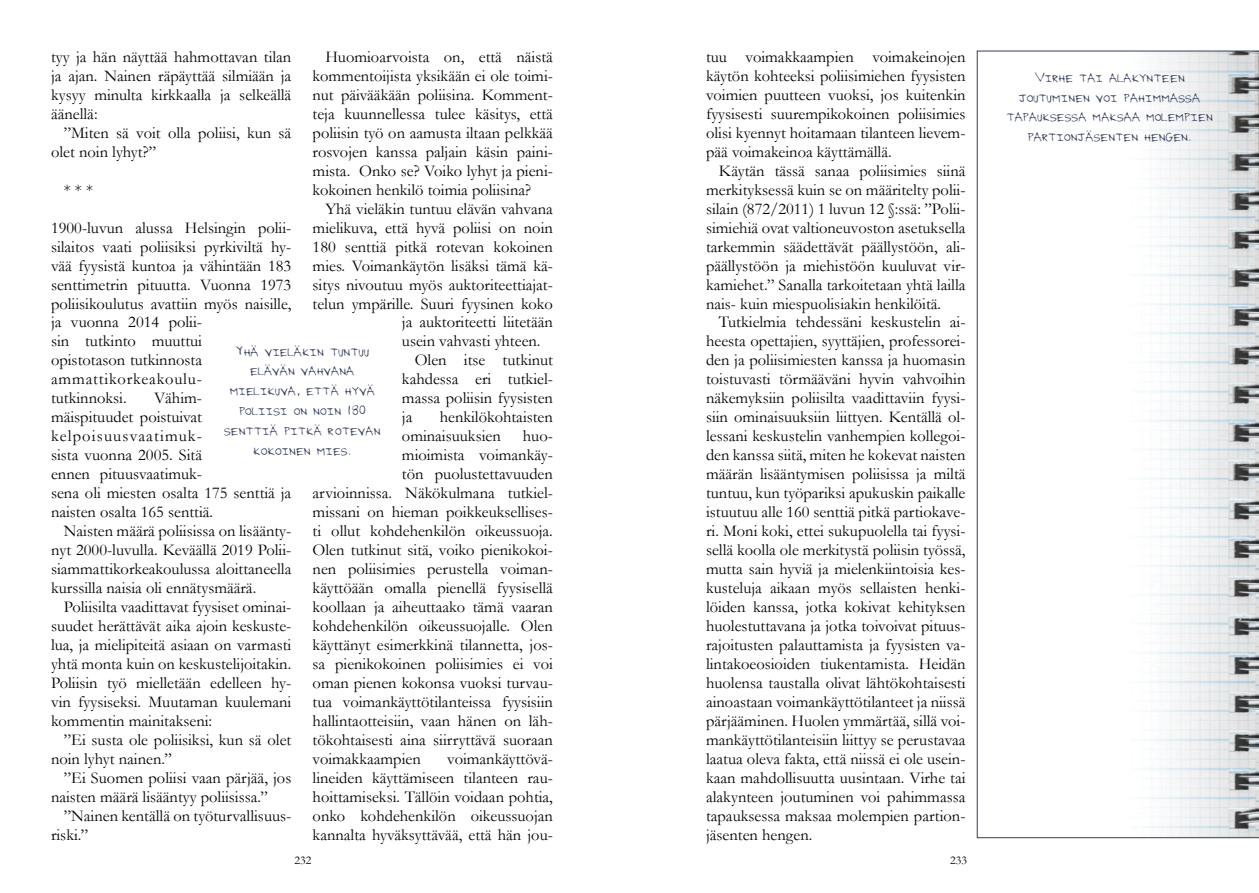
<style>
.page{position:relative;width:1259px;height:893px;background:#fff}
.page>*{position:absolute;margin:0;border:0;box-sizing:border-box;transform-origin:0 0}
.t1{font:16.5px/19px "Garamond";color:#000;text-align:justify}
.t2{font:16.5px/19.8px "Grants Hand";color:#353e5d;text-align:center;scale:1.04 1}
.t3{font:12px "Garamond";color:#000}
</style>
<div class="page">
<svg style="left:977px;top:51px;width:282px;height:787px"></svg>
<p class="t1" style="left:51px;top:47px;width:242px">tyy ja hän näyttää hahmottavan tilan ja ajan. Nainen räpäyttää silmiään ja kysyy minulta kirkkaalla ja selkeällä äänellä:</p>
<p class="t1" style="left:51px;top:123px;width:242px;text-indent:13px">”Miten sä voit olla poliisi, kun sä olet noin lyhyt?”</p>
<p class="t1" style="left:64px;top:180px;width:31px">* * *</p>
<p class="t1" style="left:51px;top:218px;width:242px;text-align:left">1900-luvun alussa Helsingin polii&shy;silaitos vaati poliisiksi pyrkiviltä hy&shy;vää fyysistä kuntoa ja vähintään 183 senttimetrin pituutta. Vuonna 1973 poliisikoulutus avattiin myös naisille, ja vuonna 2014 polii-<br>sin tutkinto muuttui<br>opistotason tutkinnosta ammattikorkeakoulu-<br>tutkinnoksi.</p>
<p class="t1" style="left:313px;top:47px;width:242px;text-indent:13px">Huomioarvoista on, että näistä kommentoijista yksikään ei ole toimi&shy;nut päivääkään poliisina. Komment&shy;teja kuunnellessa tulee käsitys, että poliisin työ on aamusta iltaan pelkkää rosvojen kanssa paljain käsin paini&shy;mista. Onko se? Voiko lyhyt ja pieni&shy;kokoinen henkilö toimia poliisina?</p>
<p class="t1" style="left:325px;top:198px;width:229px">Yhä vieläkin tuntuu elävän vahvana</p>
<p class="t1" style="left:313px;top:217px;width:242px">mielikuva, että hyvä poliisi on noin</p>
<p class="t1" style="left:313px;top:236px;width:242px">180 senttiä pitkä rotevan kokoinen</p>
<p class="t1" style="left:313px;top:255px;width:242px">mies. Voimankäytön lisäksi tämä kä-</p>
<p class="t1" style="left:313px;top:274px;width:242px">sitys nivoutuu myös auktoriteettiajat-</p>
<p class="t1" style="left:313px;top:293px;width:242px">telun ympärille. Suuri fyysinen koko</p>
<p class="t1" style="left:402px;top:312px;width:152px">ja auktoriteetti liitetään</p>
<p class="t1" style="left:402px;top:331px;width:140px">usein vahvasti yhteen.</p>
<p class="t1" style="left:415px;top:350px;width:140px">Olen itse tutkinut</p>
<p class="t1" style="left:402px;top:369px;width:152px">kahdessa eri tutkiel-</p>
<p class="t1" style="left:402px;top:388px;width:152px">massa poliisin fyysisten</p>
<p class="t1" style="left:402px;top:407px;width:12px">ja</p>
<p class="t2" style="left:224px;top:340px;width:152px">Yhä vieläkin tuntuu elävän vahvana mielikuva, että hyvä poliisi on noin 180 senttiä pitkä rotevan kokoinen mies.</p>
<p class="t1" style="left:51px;top:388px;width:242px;text-align:left;text-indent:103px">Vähim-<br>mäispituudet poistuivat kelpoisuusvaatimuk-<br>sista vuonna 2005. Sitä<br>ennen pituusvaatimuk-<br>sena oli miesten osalta 175 senttiä ja naisten osalta 165 senttiä.</p>
<p class="t1" style="left:51px;top:521px;width:242px;text-indent:13px">Naisten määrä poliisissa on lisäänty&shy;nyt 2000-luvulla. Keväällä 2019 Polii&shy;siammattikorkeakoulussa aloittaneella kurssilla naisia oli ennätysmäärä.</p>
<p class="t1" style="left:51px;top:597px;width:242px;text-indent:13px">Poliisilta vaadittavat fyysiset ominai&shy;suudet herättävät aika ajoin keskuste&shy;lua, ja mielipiteitä asiaan on varmasti yhtä monta kuin on keskustelijoitakin.<br>Poliisin työ mielletään edelleen hy&shy;vin fyysiseksi. Muutaman kuulemani kommentin mainitakseni:</p>
<p class="t1" style="left:51px;top:730px;width:242px;text-indent:13px">”Ei susta ole poliisiksi, kun sä olet noin lyhyt nainen.”</p>
<p class="t1" style="left:51px;top:768px;width:242px;text-indent:13px">”Ei Suomen poliisi vaan pärjää, jos naisten määrä lisääntyy poliisissa.”</p>
<p class="t1" style="left:51px;top:806px;width:242px;text-indent:13px">”Nainen kentällä on työturvallisuus&shy;riski.”</p>
<p class="t1" style="left:402px;top:407px;width:152px;text-indent:38px">henkilökohtaisten ominaisuuksien</p>
<p class="t1" style="left:523px;top:426px;width:32px">huo-</p>
<p class="t1" style="left:402px;top:445px;width:152px">mioimista voimankäy-</p>
<p class="t1" style="left:402px;top:464px;width:152px">tön puolustettavuuden</p>
<p class="t1" style="left:313px;top:483px;width:242px">arvioinnissa. Näkökulmana tutkiel-</p>
<p class="t1" style="left:313px;top:502px;width:242px">missani on hieman poikkeuksellises-</p>
<p class="t1" style="left:313px;top:521px;width:242px">ti ollut kohdehenkilön oikeussuoja.</p>
<p class="t1" style="left:313px;top:540px;width:242px">Olen tutkinut sitä, voiko pienikokoi-</p>
<p class="t1" style="left:313px;top:559px;width:242px">nen poliisimies perustella voiman-</p>
<p class="t1" style="left:313px;top:578px;width:242px">käyttöään omalla pienellä fyysisellä</p>
<p class="t1" style="left:313px;top:597px;width:242px">koollaan ja aiheuttaako tämä vaaran</p>
<p class="t1" style="left:313px;top:616px;width:242px">kohdehenkilön oikeussuojalle. Olen</p>
<p class="t1" style="left:313px;top:635px;width:242px">käyttänyt esimerkkinä tilannetta, jos-</p>
<p class="t1" style="left:313px;top:654px;width:242px">sa pienikokoinen poliisimies ei voi</p>
<p class="t1" style="left:313px;top:673px;width:242px">oman pienen kokonsa vuoksi turvau-</p>
<p class="t1" style="left:313px;top:692px;width:242px">tua voimankäyttötilanteissa fyysisiin</p>
<p class="t1" style="left:313px;top:711px;width:242px">hallintaotteisiin, vaan hänen on läh-</p>
<p class="t1" style="left:313px;top:730px;width:242px">tökohtaisesti aina siirryttävä suoraan</p>
<p class="t1" style="left:313px;top:749px;width:110px">voimakkaampien</p>
<p class="t1" style="left:313px;top:749px;width:242px;text-indent:135px">voimankäyttövä&shy;lineiden käyttämiseen tilanteen rau&shy;hoittamiseksi. Tällöin voidaan pohtia, onko kohdehenkilön oikeussuojan kannalta hyväksyttävää, että hän jou-</p>
<p class="t1" style="left:706px;top:47px;width:261px">tuu voimakkaampien voimakeinojen käytön kohteeksi poliisimiehen fyysisten voimien puutteen vuoksi, jos kuitenkin fyysisesti suurempikokoinen poliisimies olisi kyennyt hoitamaan tilanteen lievem&shy;pää voimakeinoa käyttämällä.</p>
<p class="t1" style="left:706px;top:161px;width:261px;text-indent:13px">Käytän tässä sanaa poliisimies siinä merkityksessä kuin se on määritelty polii&shy;silain (872/2011) 1 luvun 12 §:ssä: ”Polii&shy;simiehiä ovat valtioneuvoston asetuksella tarkemmin säädettävät päällystöön, ali&shy;päällystöön ja miehistöön kuuluvat vir&shy;kamiehet.” Sanalla tarkoitetaan yhtä lailla nais- kuin miespuolisiakin henkilöitä.</p>
<p class="t1" style="left:706px;top:312px;width:261px;text-indent:13px">Tutkielmia tehdessäni keskustelin ai&shy;heesta opettajien, syyttäjien, professorei&shy;den ja poliisimiesten kanssa ja huomasin toistuvasti törmääväni hyvin vahvoihin näkemyksiin poliisilta vaadittaviin fyysi&shy;siin ominaisuuksiin liittyen. Kentällä ol&shy;lessani keskustelin vanhempien kollegoi&shy;den kanssa siitä, miten he kokevat naisten määrän lisääntymisen poliisissa ja miltä tuntuu, kun työpariksi apukuskin paikalle istuutuu alle 160 senttiä pitkä partiokave&shy;ri. Moni koki, ettei sukupuolella tai fyysi&shy;sellä koolla ole merkitystä poliisin työssä, mutta sain hyviä ja mielenkiintoisia kes&shy;kusteluja aikaan myös sellaisten henki&shy;löiden kanssa, jotka kokivat kehityksen huolestuttavana ja jotka toivoivat pituus&shy;rajoitusten palauttamista ja fyysisten va&shy;lintakoeosioiden tiukentamista. Heidän huolensa taustalla olivat lähtökohtaisesti ainoastaan voimankäyttötilanteet ja niissä pärjääminen. Huolen ymmärtää, sillä voi&shy;mankäyttötilanteisiin liittyy se perustavaa laatua oleva fakta, että niissä ei ole usein&shy;kaan mahdollisuutta uusintaan. Virhe tai alakynteen joutuminen voi pahimmassa tapauksessa maksaa molempien partion&shy;jäsenten hengen.</p>
<p class="t3" style="left:294px;top:852px;width:18px">232</p>
<p class="t3" style="left:950px;top:852px;width:18px">233</p>
<p class="t2" style="left:1006px;top:66px;width:200px">Virhe tai alakynteen joutuminen voi pahimmassa tapauksessa maksaa molempien partionjäsenten hengen.</p>
</div>
